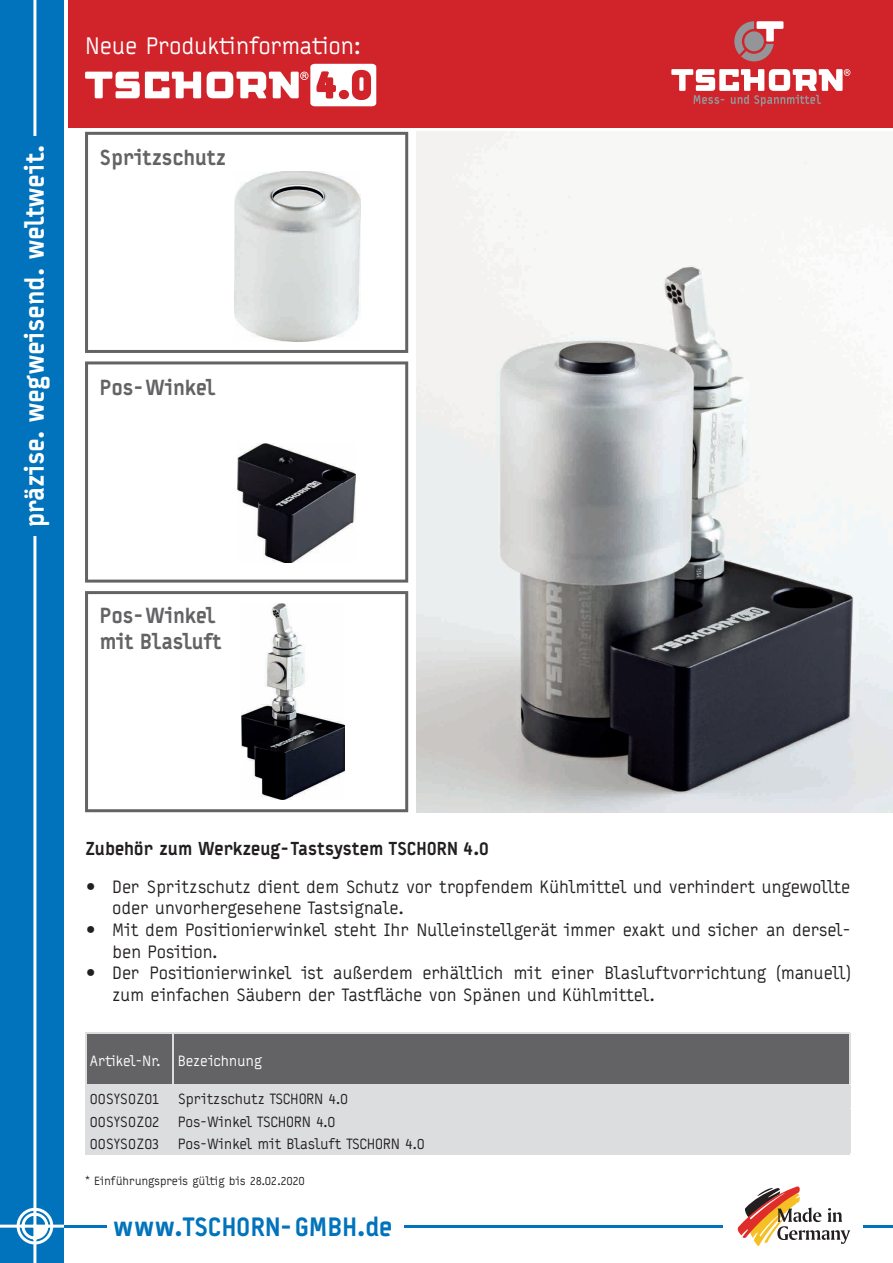
<style>
.page{position:relative;width:893px;height:1263px;background:#fff}
.page>*{position:absolute;margin:0;border:0;box-sizing:border-box;transform-origin:0 0}
.t1{font:900 25.5px "Typestar";letter-spacing:-.02em;color:#fff}
.t2{font:900 25.5px "Typestar";color:#0073bc}
.t3{font:24px "Typestar";letter-spacing:-.005em;color:#fff}
.t4{font:900 21px/25.2px "Typestar";letter-spacing:-.015em;color:#636366}
.t5{font:18px/21.6px "Typestar";letter-spacing:-.015em;color:#231f20}
.t6{font:900 18px "Typestar";letter-spacing:-.01em;color:#231f20}
.t7{font:15px/22.8px "Typestar";letter-spacing:-.01em;color:#231f20}
.t8{font:15px "Typestar";letter-spacing:-.01em;color:#fff}
.t9{font:12px "Typestar";letter-spacing:-.015em;color:#231f20}
</style>
<div class="page">
<svg style="left:85px;top:132px;width:323px;height:221px"></svg>
<hr style="left:404px;top:1225px;width:319px;height:2px;background:#0073bc">
<div style="left:68px;top:0;width:825px;height:128px;background:#d1232a"></div>
<hr style="left:85px;top:1032px;width:88px;height:1px;background:#dcdddf">
<hr style="left:173px;top:1032px;width:677px;height:1px;background:#dcdddf">
<hr style="left:85px;top:1153px;width:88px;height:1px;background:#dcdddf">
<hr style="left:173px;top:1153px;width:677px;height:1px;background:#dcdddf">
<svg style="left:85px;top:1033px;width:765px;height:120px;background:#a9aaac"></svg>
<svg style="left:734px;top:21px;width:49px;height:40px"></svg>
<svg style="left:671px;top:69px;width:179px;height:37px"></svg>
<svg style="left:737px;top:1186px;width:113px;height:60px"></svg>
<hr style="left:863px;top:1225px;width:30px;height:2px;background:#0073bc">
<svg style="left:0;top:0;width:81px;height:1263px;fill:#0073bc"></svg>
<hr style="left:64px;top:1225px;width:42px;height:2px;background:#0073bc">
<div style="left:20px;top:136px;width:24px;height:400px;background:#0073bc"></div>
<img style="left:417px;top:132px;width:476px;height:680px">
<img style="left:235px;top:171px;width:126px;height:170px">
<svg style="left:85px;top:361px;width:323px;height:222px"></svg>
<svg style="left:85px;top:591px;width:323px;height:221px"></svg>
<img style="left:238px;top:444px;width:117px;height:119px">
<img style="left:242px;top:604px;width:103px;height:195px">
<svg style="left:85px;top:72px;width:116px;height:26px"></svg>
<svg style="left:207px;top:64px;width:169px;height:42px"></svg>
<h2 class="t3" style="left:85px;top:32px;width:277px">Neue Produktinformation:</h2>
<h1 class="t1" style="left:19px;top:527px;width:384px;rotate:-90deg">präzise. wegweisend. weltweit.</h1>
<p class="t4" style="left:100px;top:145px;width:128px">Spritzschutz</p>
<p class="t4" style="left:100px;top:374px;width:117px">Pos-Winkel</p>
<p class="t4" style="left:100px;top:603px;width:123px">Pos-Winkel mit Blasluft</p>
<p class="t6" style="left:85px;top:837px;width:406px">Zubehör zum Werkzeug-Tastsystem TSCHORN 4.0</p>
<p class="t5" style="left:112px;top:876px;width:740px;text-indent:-27px">• Der Spritzschutz dient dem Schutz vor tropfendem Kühlmittel und verhindert ungewollte oder unvorhergesehene Tastsignale.</p>
<p class="t5" style="left:112px;top:919px;width:740px;text-indent:-27px">• Mit dem Positionierwinkel steht Ihr Nulleinstellgerät immer exakt und sicher an dersel&shy;ben Position.</p>
<p class="t5" style="left:112px;top:962px;width:740px;text-indent:-27px">• Der Positionierwinkel ist außerdem erhältlich mit einer Blasluftvorrichtung (manuell) zum einfachen Säubern der Tastfläche von Spänen und Kühlmittel.</p>
<p class="t8" style="left:90px;top:1052px;width:174px">Artikel-Nr. Bezeichnung</p>
<p class="t7" style="left:90px;top:1087px;width:336px">00SYS0Z01 Spritzschutz TSCHORN 4.0<br>00SYS0Z02 Pos-Winkel TSCHORN 4.0<br>00SYS0Z03 Pos-Winkel mit Blasluft TSCHORN 4.0</p>
<p class="t9" style="left:85px;top:1174px;width:221px">* Einführungspreis gültig bis 28.02.2020</p>
<h1 class="t2" style="left:113px;top:1210px;width:281px">www.TSCHORN-GMBH.de</h1>
</div>
